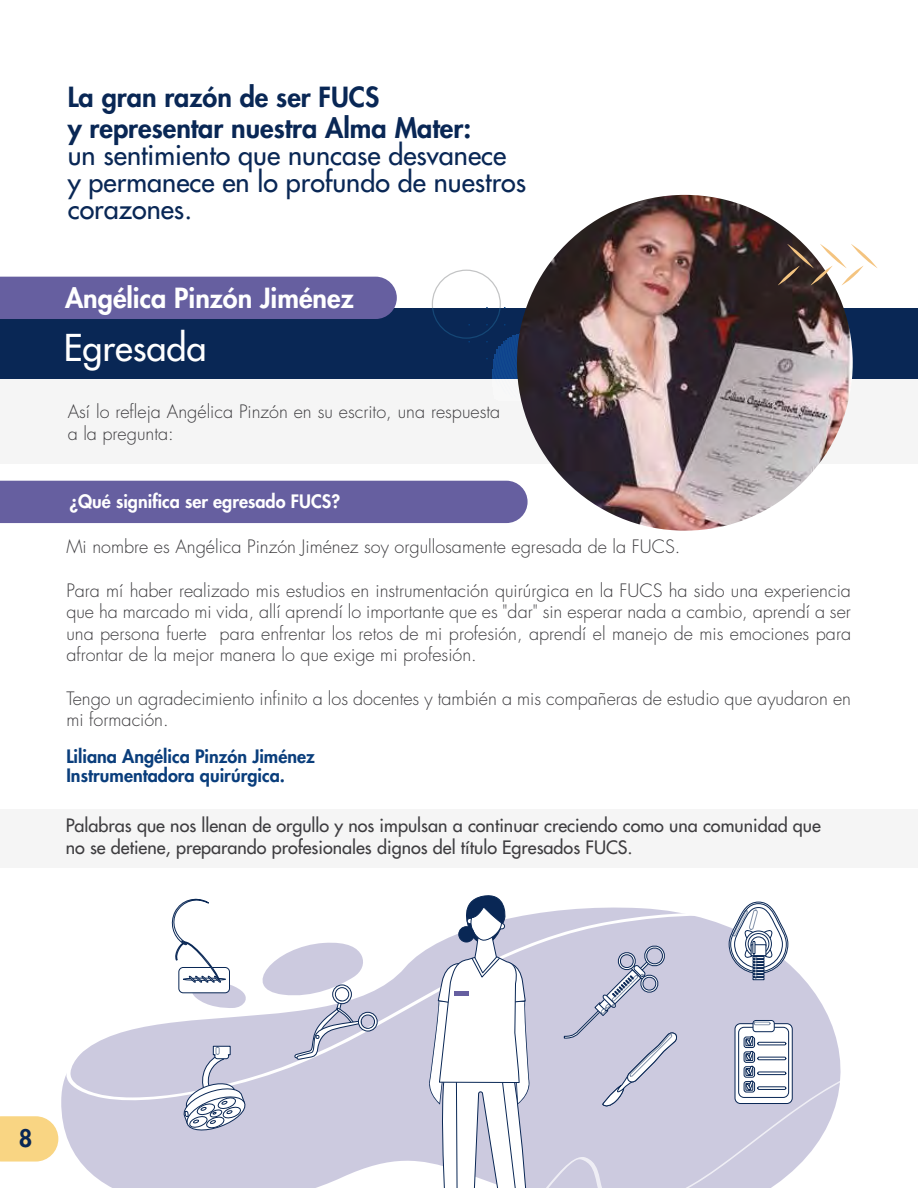
<style>
.page{position:relative;width:918px;height:1188px;background:#fff}
.page>*{position:absolute;margin:0;border:0;box-sizing:border-box;transform-origin:0 0}
.t1{font:500 36px "Futura Std";color:#fff}
.t2{font:500 27px/27.3px "Futura Std";color:#092755}
.t3{font:800 27px/30.3px "Futura Std";color:#092755}
.t4{font:800 27px "Futura Std";color:#fff}
.t5{font:800 23.55px "Futura Std";color:#092755}
.t6{font:300 18px/21.6px "Futura Std";color:#3e3d40}
.t7{font:500 18px/21.6px "Futura Std";color:#3e3d40}
.t8{font:800 18px/18.6px "Futura Std";color:#0a3e7c}
.t9{font:800 18px "Futura Std";color:#fff}
</style>
<div class="page">
<div style="left:0;top:378px;width:918px;height:86px;background:#f5f5f5"></div>
<div style="left:0;top:308px;width:918px;height:70px;background:#092755"></div>
<div style="left:0;top:277px;width:397px;height:42px;background:#665fa0"></div>
<div style="left:432px;top:270px;width:69px;height:69px;border:1px solid #c3c4c5;border-radius:50%"></div>
<svg style="left:486px;top:333px;width:35px;height:66px"></svg>
<img style="left:517px;top:195px;width:336px;height:336px;border-radius:168px">
<svg style="left:778px;top:244px;width:99px;height:41px"></svg>
<div style="left:0;top:481px;width:528px;height:42px;background:#665fa0"></div>
<svg style="left:0;top:1116px;width:58px;height:46px;background:#f9d88e"></svg>
<svg style="left:61px;top:1078px;width:485px;height:110px;background:#d2d0e2"></svg>
<svg style="left:65px;top:912px;width:481px;height:189px"></svg>
<svg style="left:426px;top:895px;width:107px;height:293px"></svg>
<svg style="left:546px;top:901px;width:295px;height:287px"></svg>
<svg style="left:168px;top:898px;width:210px;height:234px"></svg>
<div style="left:459px;top:927px;width:15px;height:15px;background:#092755;border-radius:50%"></div>
<div style="left:458px;top:926px;width:17px;height:16px;border:1px solid #092755;border-radius:50%"></div>
<div style="left:0;top:809px;width:918px;height:59px;background:#f5f5f5"></div>
<h2 class="t3" style="left:68px;top:82px;width:405px">La gran razón de ser FUCS<br>y representar nuestra Alma Mater:</h2>
<h2 class="t2" style="left:68px;top:141px;width:460px">un sentimiento que nuncase desvanece y permanece en lo profundo de nuestros corazones.</h2>
<h2 class="t4" style="left:65px;top:281px;width:290px">Angélica Pinzón Jiménez</h2>
<h1 class="t1" style="left:64px;top:326px;width:144px">Egresada</h1>
<p class="t6" style="left:68px;top:402px;width:434px">Así lo refleja Angélica Pinzón en su escrito, una respuesta a la pregunta:</p>
<p class="t9" style="left:69px;top:490px;width:272px">¿Qué significa ser egresado FUCS?</p>
<p class="t6" style="left:66px;top:537px;width:615px">Mi nombre es Angélica Pinzón Jiménez soy orgullosamente egresada de la FUCS.</p>
<p class="t6" style="left:66px;top:580px;width:786px;text-align:justify">Para mí haber realizado mis estudios en instrumentación quirúrgica en la FUCS ha sido una experiencia que ha marcado mi vida, allí aprendí lo importante que es "dar" sin esperar nada a cambio, aprendí a ser una persona fuerte para enfrentar los retos de mi profesión, aprendí el manejo de mis emociones para afrontar de la mejor manera lo que exige mi profesión.</p>
<p class="t6" style="left:66px;top:688px;width:786px">Tengo un agradecimiento infinito a los docentes y también a mis compañeras de estudio que ayudaron en mi formación.</p>
<p class="t8" style="left:66px;top:747px;width:250px">Liliana Angélica Pinzón Jiménez<br>Instrumentadora quirúrgica.</p>
<p class="t7" style="left:66px;top:815px;width:757px">Palabras que nos llenan de orgullo y nos impulsan a continuar creciendo como una comunidad que no se detiene, preparando profesionales dignos del título Egresados FUCS.</p>
<h3 class="t5" style="left:19px;top:1124px;width:15px">8</h3>
</div>
